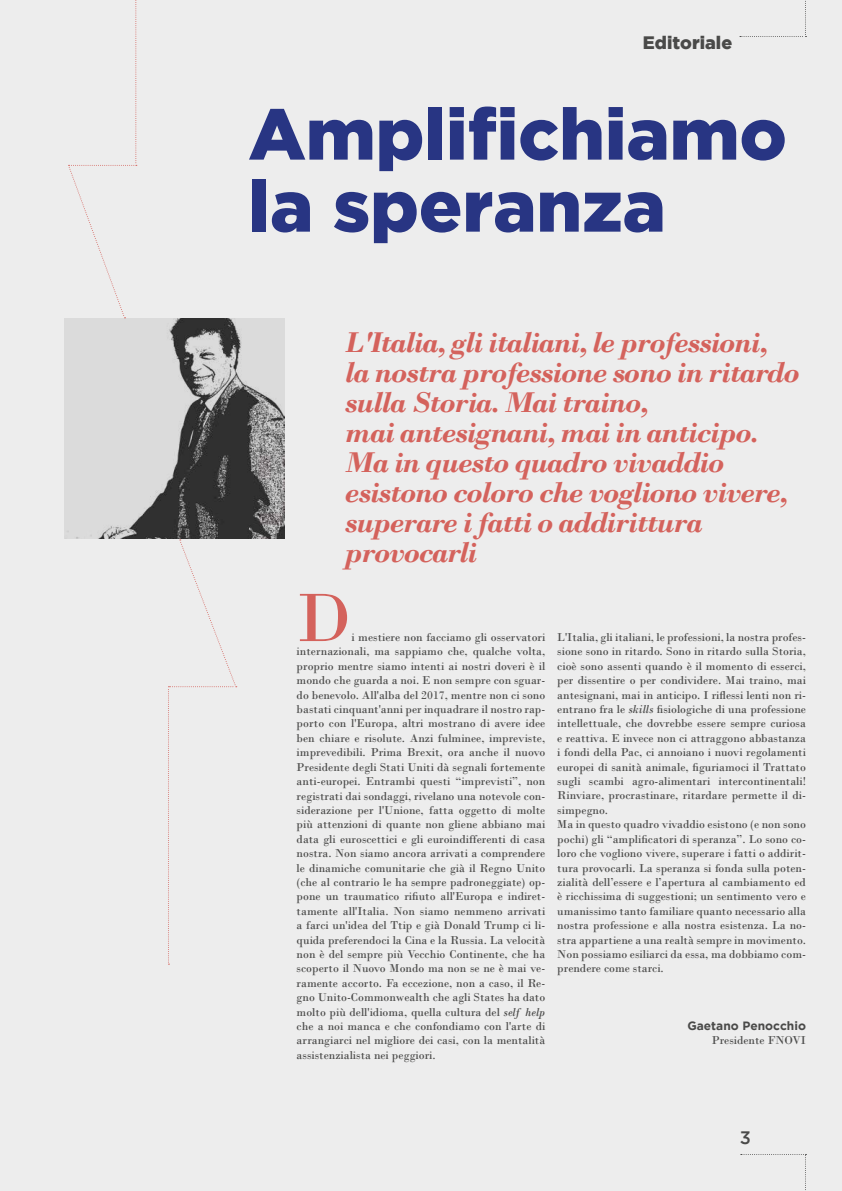
<style>
.page{position:relative;width:842px;height:1191px;background:#ededed}
.page>*{position:absolute;margin:0;border:0;box-sizing:border-box;transform-origin:0 0}
.t1{font:900 72px/72px "Gotham";color:#283583}
.t2{font:72px "Bodoni";color:#d4625c}
.t3{font:italic 700 30px/30px "Bodoni";letter-spacing:-.04em;color:#d4625c}
.t4{font:900 18px "Gotham";color:#4a4a49}
.t5{font:500 18px "Gotham";color:#4a4a49}
.t6{font:12px/14.4px "Bodoni";color:#4a4a49;text-align:justify}
.t7{font:700 12px "Gotham";color:#4a4a49}
.s1{font-style:italic}
</style>
<div class="page">
<svg style="left:740px;top:0;width:66px;height:37px"></svg>
<svg style="left:741px;top:1154px;width:65px;height:36px"></svg>
<svg style="left:68px;top:0;width:69px;height:318px"></svg>
<svg style="left:168px;top:539px;width:69px;height:425px"></svg>
<img style="left:64px;top:318px;width:220px;height:220px">
<h3 class="t4" style="left:643px;top:32px;width:91px">Editoriale</h3>
<h1 class="t1" style="left:249px;top:96px;width:540px">Amplifichiamo la speranza</h1>
<p class="t3" style="left:345px;top:327px;width:456px">L'Italia, gli italiani, le professioni,<br>la nostra professione sono in ritardo sulla Storia. Mai traino,<br>mai antesignani, mai in anticipo.<br>Ma in questo quadro vivaddio esistono coloro che vogliono vivere, superare i fatti o addirittura provocarli</p>
<h1 class="t2" style="left:297px;top:575px;width:56px">D</h1>
<p class="t6" style="left:297px;top:630px;width:250px;text-indent:55px">i mestiere non facciamo gli osservatori internazionali, ma sappiamo che, qualche volta, proprio mentre siamo intenti ai nostri doveri è il mondo che guarda a noi. E non sempre con sguar&shy;do benevolo. All'alba del 2017, mentre non ci sono bastati cinquant'anni per inquadrare il nostro rap&shy;porto con l'Europa, altri mostrano di avere idee ben chiare e risolute. Anzi fulminee, impreviste, imprevedibili. Prima Brexit, ora anche il nuovo Presidente degli Stati Uniti dà segnali fortemente anti-europei. Entrambi questi “imprevisti”, non registrati dai sondaggi, rivelano una notevole con&shy;siderazione per l'Unione, fatta oggetto di molte più attenzioni di quante non gliene abbiano mai data gli euroscettici e gli euroindifferenti di casa nostra. Non siamo ancora arrivati a comprendere le dinamiche comunitarie che già il Regno Unito (che al contrario le ha sempre padroneggiate) op&shy;pone un traumatico rifiuto all'Europa e indiret&shy;tamente all'Italia. Non siamo nemmeno arrivati a farci un'idea del Ttip e già Donald Trump ci li&shy;quida preferendoci la Cina e la Russia. La velocità non è del sempre più Vecchio Continente, che ha scoperto il Nuovo Mondo ma non se ne è mai ve&shy;ramente accorto. Fa eccezione, non a caso, il Re&shy;gno Unito-Commonwealth che agli States ha dato molto più dell'idioma, quella cultura del <span class="s1">self help </span>che a noi manca e che confondiamo con l'arte di arrangiarci nel migliore dei casi, con la mentalità assistenzialista nei peggiori.</p>
<p class="t6" style="left:557px;top:630px;width:250px;text-align:left">L'Italia, gli italiani, le professioni, la nostra profes&shy;sione sono in ritardo. Sono in ritardo sulla Storia, cioè sono assenti quando è il momento di esserci, per dissentire o per condividere. Mai traino, mai antesignani, mai in anticipo. I riflessi lenti non ri&shy;entrano fra le <span class="s1">skills</span> fisiologiche di una professione intellettuale, che dovrebbe essere sempre curiosa e reattiva. E invece non ci attraggono abbastanza i fondi della Pac, ci annoiano i nuovi regolamenti europei di sanità animale, figuriamoci il Trattato sugli scambi agro-alimentari intercontinentali!<br>Rinviare, procrastinare, ritardare permette il di&shy;simpegno.<br>Ma in questo quadro vivaddio esistono (e non sono pochi) gli “amplificatori di speranza”. Lo sono co&shy;loro che vogliono vivere, superare i fatti o addirit&shy;tura provocarli. La speranza si fonda sulla poten&shy;zialità dell’essere e l’apertura al cambiamento ed è ricchissima di suggestioni; un sentimento vero e umanissimo tanto familiare quanto necessario alla nostra professione e alla nostra esistenza. La no&shy;stra appartiene a una realtà sempre in movimento.<br>Non possiamo esiliarci da essa, ma dobbiamo com&shy;prendere come starci.</p>
<p class="t7" style="left:687px;top:1018px;width:120px">Gaetano Penocchio</p>
<p class="t6" style="left:712px;top:1033px;width:96px">Presidente FNOVI</p>
<h3 class="t5" style="left:740px;top:1127px;width:13px">3</h3>
</div>
